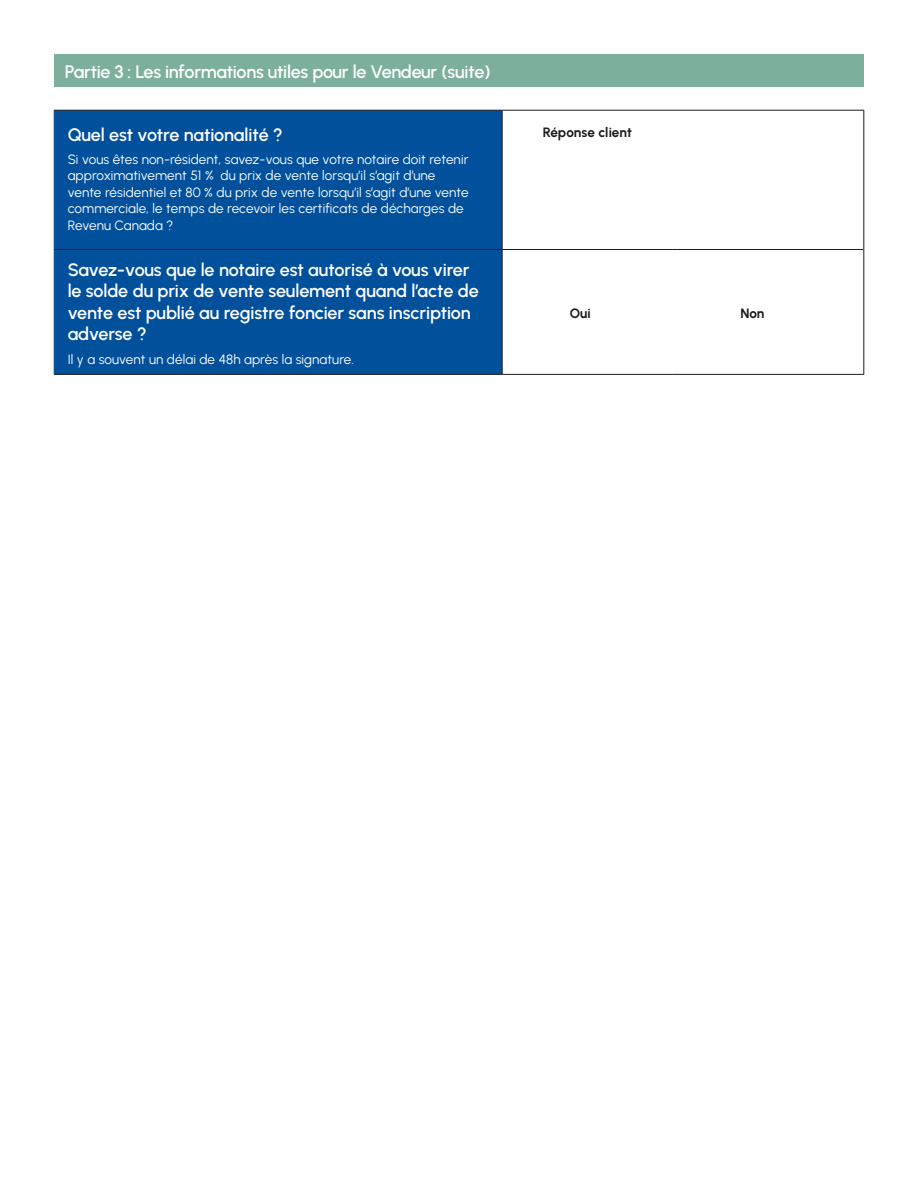
<style>
.page{position:relative;width:918px;height:1188px;background:#fff}
.page>*{position:absolute;margin:0;border:0;box-sizing:border-box;transform-origin:0 0}
.t1{font:600 18px/21.6px "Urbanist";letter-spacing:-.01em;color:#fff}
.t2{font:13.5px/16.5px "Urbanist";letter-spacing:.005em;color:#fff}
.t3{font:700 13.5px "Urbanist";color:#1c1c1c}
</style>
<div class="page">
<div style="left:54px;top:54px;width:810px;height:33px;background:#7daf9d"></div>
<div style="left:55px;top:111px;width:447px;height:263px;background:#01509c"></div>
<hr style="left:54px;top:110px;width:448px;height:1px;background:#1c1c1c">
<hr style="left:55px;top:249px;width:447px;height:1px;background:#1c1c1c">
<hr style="left:54px;top:374px;width:448px;height:1px;background:#1c1c1c">
<hr style="left:54px;top:111px;width:1px;height:138px;background:#01509c">
<hr style="left:54px;top:249px;width:1px;height:125px;background:#01509c">
<hr style="left:502px;top:110px;width:171px;height:1px;background:#1c1c1c">
<hr style="left:673px;top:110px;width:191px;height:1px;background:#1c1c1c">
<hr style="left:502px;top:249px;width:171px;height:1px;background:#1c1c1c">
<hr style="left:673px;top:249px;width:190px;height:1px;background:#1c1c1c">
<hr style="left:502px;top:374px;width:171px;height:1px;background:#1c1c1c">
<hr style="left:673px;top:374px;width:191px;height:1px;background:#1c1c1c">
<hr style="left:502px;top:111px;width:1px;height:138px;background:#1c1c1c">
<hr style="left:502px;top:250px;width:1px;height:124px;background:#1c1c1c">
<hr style="left:863px;top:111px;width:1px;height:138px;background:#1c1c1c">
<hr style="left:863px;top:249px;width:1px;height:125px;background:#1c1c1c">
<h1 class="t1" style="left:65px;top:60px;width:427px">Partie 3 : Les informations utiles pour le Vendeur (suite)</h1>
<h1 class="t1" style="left:68px;top:123px;width:217px">Quel est votre nationalité ?</h1>
<p class="t2" style="left:68px;top:151px;width:402px">Si vous êtes non-résident, savez-vous que votre notaire doit retenir approximativement 51 % du prix de vente lorsqu’il s’agit d’une vente résidentiel et 80 % du prix de vente lorsqu’il s’agit d’une vente commerciale, le temps de recevoir les certificats de décharges de Revenu Canada ?</p>
<h1 class="t1" style="left:68px;top:258px;width:413px">Savez-vous que le notaire est autorisé à vous virer le solde du prix de vente seulement quand l’acte de vente est publié au registre foncier sans inscription adverse ?</h1>
<p class="t2" style="left:68px;top:350px;width:288px">Il y a souvent un délai de 48h après la signature.</p>
<p class="t3" style="left:543px;top:123px;width:91px">Réponse client</p>
<p class="t3" style="left:570px;top:305px;width:22px">Oui</p>
<p class="t3" style="left:740px;top:305px;width:26px">Non</p>
</div>
